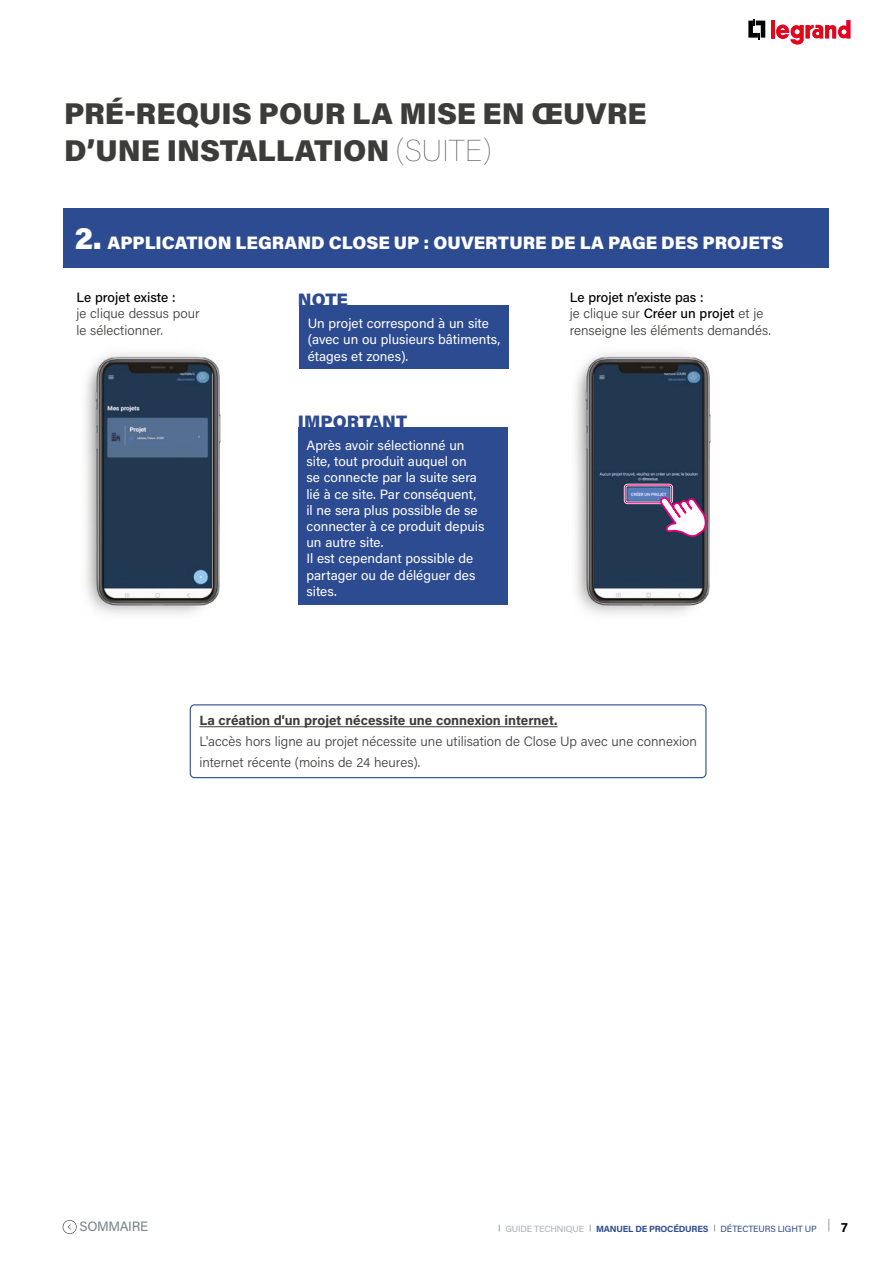
<style>
.page{position:relative;width:893px;height:1263px;background:#fff}
.page>*{position:absolute;margin:0;border:0;box-sizing:border-box;transform-origin:0 0}
.t1{font:900 30px/37.5px "Acumin Pro";color:#3c3c3b}
.t2{font:900 18px "Acumin Pro";color:#fff}
.t3{font:900 18px "Acumin Pro";color:#2d4b91}
.t4{font:13.5px/16.2px "Acumin Pro";color:#fff}
.t5{font:300 13.5px/16.2px "Acumin Pro";color:#3c3c3b}
.t6{font:700 13.5px "Acumin Pro";color:#3c3c3b}
.t7{font:500 13.5px "Acumin Pro";color:#000}
.t8{font:13.5px "Acumin Pro";letter-spacing:-.025em;color:#778186}
.t9{font:700 13.5px "Acumin Pro";color:#000}
.t10{font:700 9px "Acumin Pro";letter-spacing:-.02em;color:#2d4b91}
.t11{font:9px "Acumin Pro";letter-spacing:-.02em;color:#2d4b91}
.t12{font:500 9px "Acumin Pro";letter-spacing:-.015em;color:#adb5ba}
.s1{font-weight:100}
.s2{font-size:30px}
.s3{font-weight:500;color:#000}
</style>
<div class="page">
<svg style="left:828px;top:1219px;width:1px;height:12px"></svg>
<svg style="left:748px;top:19px;width:17px;height:20px"></svg>
<hr style="left:771px;top:20px;width:4px;height:18px;background:#e30613">
<svg style="left:776px;top:20px;width:74px;height:25px"></svg>
<div style="left:299px;top:305px;width:210px;height:64px;background:#2d4b91"></div>
<div style="left:64px;top:208px;width:765px;height:60px;background:#2d4b91"></div>
<img style="left:85px;top:353px;width:136px;height:261px">
<img style="left:575px;top:353px;width:136px;height:261px">
<div style="left:624px;top:484px;width:49px;height:20px;border:3px solid #fff;border-radius:3px"></div>
<div style="left:625px;top:484px;width:47px;height:19px;border:1px solid #e6007d;border-radius:3px"></div>
<svg style="left:659px;top:495px;width:50px;height:46px"></svg>
<hr style="left:199px;top:726px;width:358px;height:1px;background:#3c3c3b">
<div style="left:190px;top:704px;width:516px;height:74px;border:1px solid #2d4b91;border-radius:4px"></div>
<div style="left:298px;top:427px;width:209px;height:177px;background:#2d4b91"></div>
<svg style="left:63px;top:1220px;width:14px;height:14px"></svg>
<h1 class="t1" style="left:64px;top:93px;width:584px">PRÉ-REQUIS POUR LA MISE EN ŒUVRE<br>D’UNE INSTALLATION <span class="s1">(SUITE)</span></h1>
<h2 class="t2" style="left:75px;top:230px;width:710px"><span class="s2">2.</span> APPLICATION LEGRAND CLOSE UP : OUVERTURE DE LA PAGE DES PROJETS</h2>
<p class="t7" style="left:77px;top:288px;width:101px">Le projet existe :</p>
<p class="t5" style="left:77px;top:305px;width:125px">je clique dessus pour le sélectionner.</p>
<h2 class="t3" style="left:298px;top:287px;width:52px">NOTE</h2>
<p class="t4" style="left:308px;top:315px;width:194px">Un projet correspond à un site (avec un ou plusieurs bâtiments, étages et zones).</p>
<h2 class="t3" style="left:298px;top:409px;width:111px">IMPORTANT</h2>
<p class="t4" style="left:306px;top:437px;width:179px">Après avoir sélectionné un site, tout produit auquel on<br>se connecte par la suite sera lié à ce site. Par conséquent, il ne sera plus possible de se connecter à ce produit depuis un autre site.<br>Il est cependant possible de partager ou de déléguer des sites.</p>
<p class="t5" style="left:570px;top:289px;width:203px"><span class="s3">Le projet n’existe pas :<br></span>je clique sur <span class="s3">Créer un projet</span> et je renseigne les éléments demandés.</p>
<p class="t6" style="left:199px;top:711px;width:360px">La création d'un projet nécessite une connexion internet.</p>
<p class="t5" style="left:199px;top:731px;width:499px;line-height:21px">L'accès hors ligne au projet nécessite une utilisation de Close Up avec une connexion internet récente (moins de 24 heures).</p>
<p class="t8" style="left:80px;top:1217px;width:70px">SOMMAIRE</p>
<p class="t12" style="left:505px;top:1222px;width:80px">GUIDE TECHNIQUE</p>
<p class="t10" style="left:596px;top:1222px;width:114px">MANUEL DE PROCÉDURES</p>
<p class="t11" style="left:721px;top:1222px;width:98px">DÉTECTEURS LIGHT UP</p>
<p class="t9" style="left:841px;top:1217px;width:8px">7</p>
</div>
